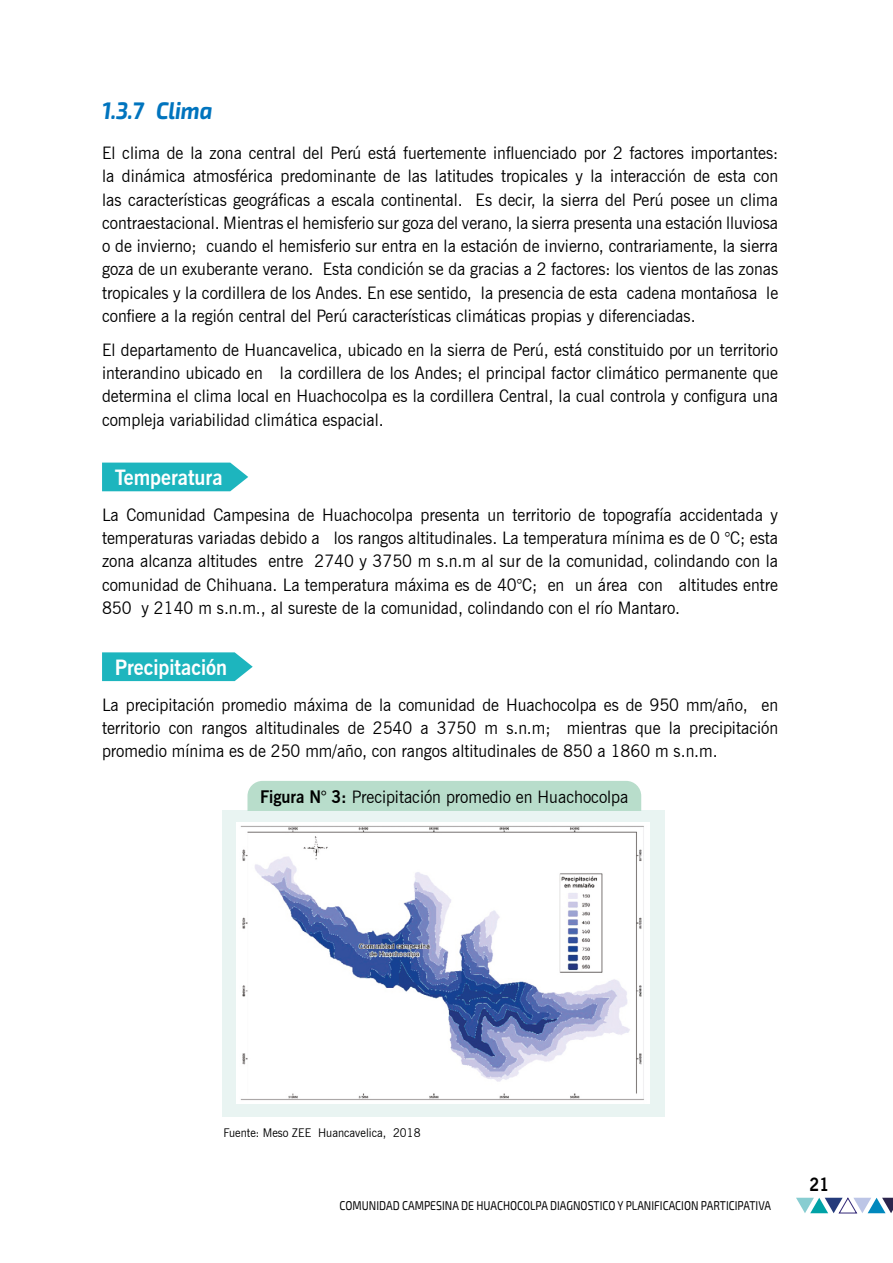
<style>
.page{position:relative;width:893px;height:1263px;background:#fff}
.page>*{position:absolute;margin:0;border:0;box-sizing:border-box;transform-origin:0 0}
.t1{font:italic 700 24px "Exo 2";letter-spacing:-.01em;color:#0074be;scale:.9 1}
.t2{font:700 21px "News Gothic BT";color:#fff;scale:.95 1}
.t3{font:700 18px "News Gothic BT";color:#000;scale:.9 1}
.t4{font:17.25px/23.2px "News Gothic BT";color:#000;text-align:justify;scale:.95 1}
.t5{font:12.75px "Exo 2";color:#000;scale:.83 1}
.t6{font:12px "News Gothic BT";color:#000;scale:.95 1}
.s1{font-weight:700}
</style>
<div class="page">
<div style="left:223px;top:810px;width:442px;height:306px;background:#e9f4f2"></div>
<svg style="left:102px;top:463px;width:146px;height:28px;background:#2ab9c1"></svg>
<svg style="left:102px;top:652px;width:151px;height:29px;background:#2dbac2"></svg>
<div style="left:247px;top:781px;width:394px;height:30px;background:#b8ddcb"></div>
<img style="left:236px;top:823px;width:413px;height:280px">
<svg style="left:796px;top:1197px;width:97px;height:16px"></svg>
<h1 class="t1" style="left:102px;top:96px;width:124px">1.3.7 Clima</h1>
<p class="t4" style="left:102px;top:141px;width:713px">El clima de la zona central del Perú está fuertemente influenciado por 2 factores importantes: la dinámica atmosférica predominante de las latitudes tropicales y la interacción de esta con las características geográficas a escala continental. Es decir, la sierra del Perú posee un clima contraestacional. Mientras el hemisferio sur goza del verano, la sierra presenta una estación lluviosa o de invierno; cuando el hemisferio sur entra en la estación de invierno, contrariamente, la sierra goza de un exuberante verano. Esta condición se da gracias a 2 factores: los vientos de las zonas tropicales y la cordillera de los Andes. En ese sentido, la presencia de esta cadena montañosa le confiere a la región central del Perú características climáticas propias y diferenciadas.</p>
<p class="t4" style="left:102px;top:338px;width:713px">El departamento de Huancavelica, ubicado en la sierra de Perú, está constituido por un territorio interandino ubicado en la cordillera de los Andes; el principal factor climático permanente que determina el clima local en Huachocolpa es la cordillera Central, la cual controla y configura una compleja variabilidad climática espacial.</p>
<p class="t2" style="left:115px;top:465px;width:115px">Temperatura</p>
<p class="t4" style="left:102px;top:503px;width:713px">La Comunidad Campesina de Huachocolpa presenta un territorio de topografía accidentada y temperaturas variadas debido a los rangos altitudinales. La temperatura mínima es de 0 °C; esta zona alcanza altitudes entre 2740 y 3750 m s.n.m al sur de la comunidad, colindando con la comunidad de Chihuana. La temperatura máxima es de 40°C; en un área con altitudes entre 850 y 2140 m s.n.m., al sureste de la comunidad, colindando con el río Mantaro.</p>
<p class="t2" style="left:115px;top:654px;width:120px">Precipitación</p>
<p class="t4" style="left:102px;top:693px;width:713px">La precipitación promedio máxima de la comunidad de Huachocolpa es de 950 mm/año, en territorio con rangos altitudinales de 2540 a 3750 m s.n.m; mientras que la precipitación promedio mínima es de 250 mm/año, con rangos altitudinales de 850 a 1860 m s.n.m.</p>
<p class="t4" style="left:260px;top:785px;width:389px"><span class="s1">Figura N° 3:</span> Precipitación promedio en Huachocolpa</p>
<p class="t6" style="left:224px;top:1125px;width:209px">Fuente: Meso ZEE Huancavelica, 2018</p>
<p class="t5" style="left:340px;top:1198px;width:521px">COMUNIDAD CAMPESINA DE HUACHOCOLPA DIAGNOSTICO Y PLANIFICACION PARTICIPATIVA</p>
<p class="t3" style="left:810px;top:1174px;width:23px">21</p>
</div>
